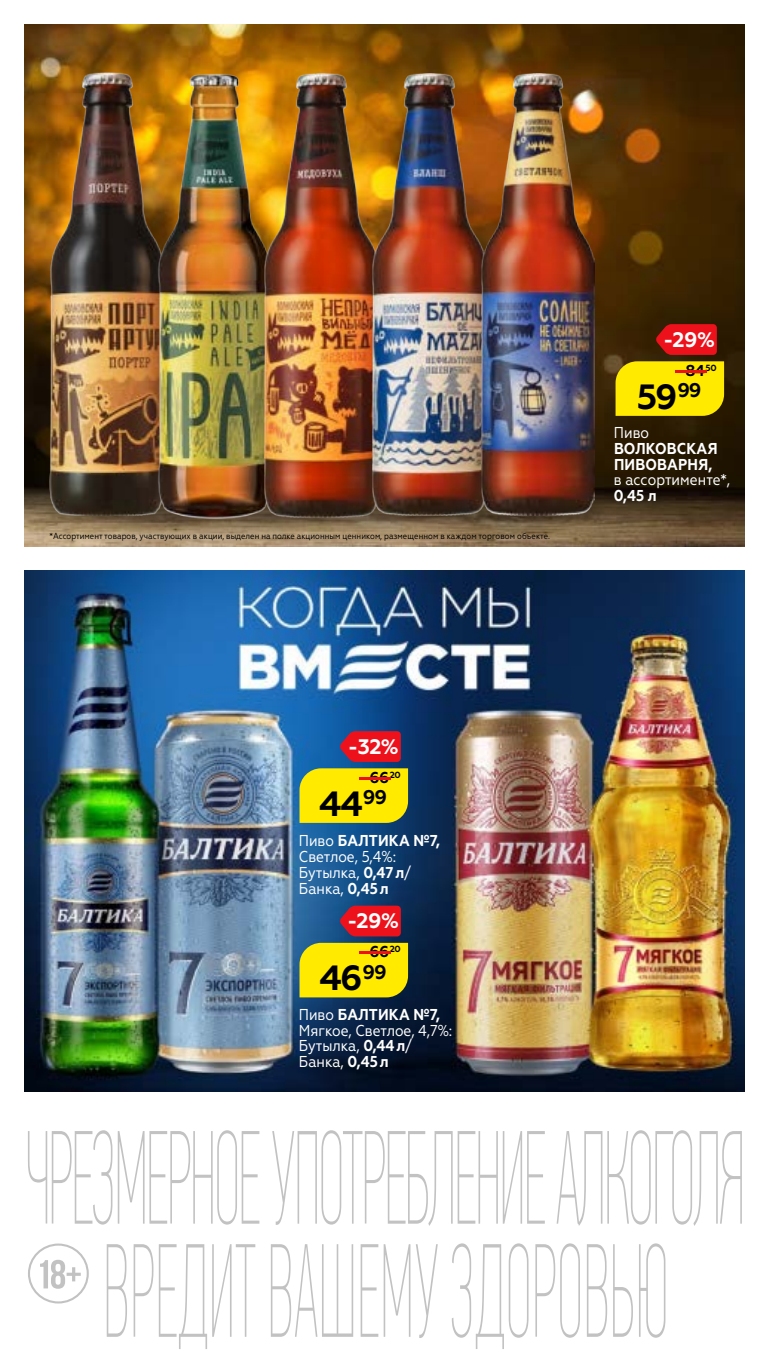
<style>
.page{position:relative;width:769px;height:1365px;background:#fff}
.page>*{position:absolute;margin:0;border:0;box-sizing:border-box;transform-origin:0 0}
.t1{font:700 35px "Geometria";color:#000}
.t2{font:700 21px "Geometria";color:#fff}
.t3{font:15.75px/15.8px "Geometria Narrow";color:#fff}
.t4{font:700 15.75px/15.8px "Geometria Narrow";letter-spacing:.01em;color:#fff}
.t5{font:700 15.75px "Geometria";color:#000}
.t6{font:700 8.92px "Geometria";color:#000}
.t7{font:8.75px "Geometria Narrow";color:#000}
.s1{font-size:15.75px;color:#ed111c}
.s2{font-weight:400}
.s3{font-weight:700}
</style>
<div class="page">
<img style="left:25px;top:25px;width:719px;height:521px">
<img style="left:25px;top:472px;width:68px;height:74px">
<img style="left:41px;top:73px;width:113px;height:442px">
<img style="left:93px;top:475px;width:102px;height:71px">
<img style="left:154px;top:68px;width:121px;height:456px">
<img style="left:195px;top:476px;width:113px;height:70px">
<img style="left:264px;top:73px;width:109px;height:444px">
<img style="left:308px;top:474px;width:111px;height:72px">
<img style="left:373px;top:73px;width:113px;height:443px">
<img style="left:419px;top:474px;width:241px;height:72px">
<img style="left:481px;top:74px;width:114px;height:441px">
<svg style="left:656px;top:324px;width:61px;height:31px;background:#da1219"></svg>
<svg style="left:615px;top:361px;width:109px;height:55px;background:#f6e100"></svg>
<img style="left:25px;top:571px;width:719px;height:520px">
<svg style="left:340px;top:731px;width:61px;height:30px;background:#d71728"></svg>
<div style="left:299px;top:768px;width:109px;height:54px;background:#ffea00"></div>
<svg style="left:340px;top:905px;width:61px;height:31px;background:#d41727"></svg>
<div style="left:299px;top:942px;width:109px;height:55px;background:#ffea00"></div>
<svg style="left:107px;top:1243px;width:558px;height:105px"></svg>
<svg style="left:28px;top:1130px;width:714px;height:95px"></svg>
<div style="left:28px;top:1243px;width:61px;height:60px;border:2px solid #c3c2c2;border-radius:50%"></div>
<svg style="left:40px;top:1259px;width:41px;height:29px"></svg>
<p class="t7" style="left:50px;top:531px;width:502px">*Ассортимент товаров, участвующих в акции, выделен на полке акционным ценником, размещенном в каждом торговом объекте.</p>
<p class="t2" style="left:663px;top:327px;width:53px">-29%</p>
<p class="t1" style="left:637px;top:375px;width:66px">59<sup>99</sup></p>
<p class="t6" style="left:665px;top:362px;width:53px"><span class="s1">-</span>50</p>
<p class="t5" style="left:685px;top:361px;width:21px">84</p>
<p class="t4" style="left:614px;top:425px;width:118px"><span class="s2">Пиво<br></span>ВОЛКОВСКАЯ<br>ПИВОВАРНЯ,<br><span class="s2">в ассортименте*,<br></span>0,45 л</p>
<p class="t2" style="left:348px;top:734px;width:52px">-32%</p>
<p class="t1" style="left:319px;top:782px;width:69px">44<sup>99</sup></p>
<p class="t6" style="left:350px;top:769px;width:53px"><span class="s1">-</span>20</p>
<p class="t5" style="left:369px;top:768px;width:21px">66</p>
<p class="t3" style="left:299px;top:833px;width:143px">Пиво <span class="s3">БАЛТИКА №7,<br></span>Светлое, 5,4%:<br>Бутылка, <span class="s3">0,47 л</span>/<br>Банка, <span class="s3">0,45 л</span></p>
<p class="t2" style="left:347px;top:908px;width:53px">-29%</p>
<p class="t1" style="left:320px;top:957px;width:69px">46<sup>99</sup></p>
<p class="t6" style="left:350px;top:943px;width:53px"><span class="s1">-</span>20</p>
<p class="t5" style="left:369px;top:942px;width:21px">66</p>
<p class="t3" style="left:299px;top:1006px;width:155px">Пиво <span class="s3">БАЛТИКА №7,<br></span>Мягкое, Светлое, 4,7%:<br>Бутылка, <span class="s3">0,44 л</span>/<br>Банка, <span class="s3">0,45 л</span></p>
</div>
